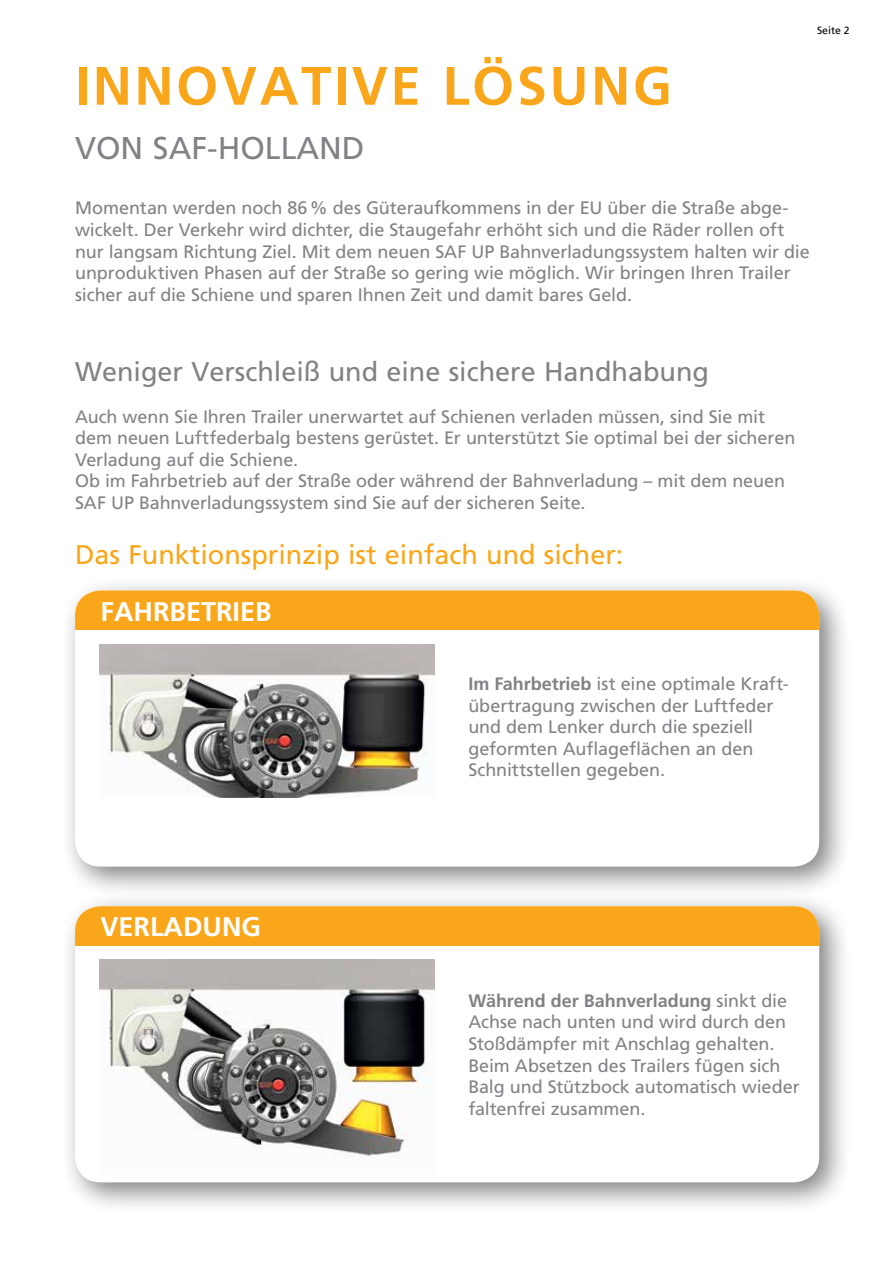
<style>
.page{position:relative;width:893px;height:1263px;background:#fff}
.page>*{position:absolute;margin:0;border:0;box-sizing:border-box;transform-origin:0 0}
.t1{font:700 54px "Frutiger";letter-spacing:.05em;color:#faa61a}
.t2{font:31.5px "Frutiger";color:#808285}
.t3{font:27px "Frutiger";color:#808285}
.t4{font:27px "Frutiger";color:#faa61a}
.t5{font:700 27px "Frutiger";color:#fff}
.t6{font:18px/21.6px "Frutiger";letter-spacing:-.005em;color:#808285}
.t7{font:10.5px "Frutiger";color:#000}
.s1{font-weight:700}
</style>
<div class="page">
<div style="left:60px;top:575px;width:792px;height:324px;background:#000;opacity:.5"></div>
<div style="left:75px;top:590px;width:744px;height:277px;background:#fff;border-radius:26px"></div>
<div style="left:75px;top:590px;width:744px;height:40px;background:#faa61a"></div>
<div style="left:60px;top:891px;width:792px;height:324px;background:#000;opacity:.5"></div>
<div style="left:75px;top:906px;width:744px;height:276px;background:#fff;border-radius:26px"></div>
<div style="left:75px;top:906px;width:744px;height:39px;background:#faa61a"></div>
<img style="left:100px;top:645px;width:335px;height:153px">
<img style="left:100px;top:959px;width:335px;height:197px">
<h1 class="t1" style="left:75px;top:54px;width:598px">INNOVATIVE LÖSU NG</h1>
<h2 class="t2" style="left:75px;top:129px;width:291px">von saf-Holland</h2>
<p class="t7" style="left:817px;top:24px;width:34px">Seite 2</p>
<p class="t6" style="left:75px;top:197px;width:715px">Momentan werden noch 86% des Güteraufkommens in der EU über die Straße abge&shy;wickelt. Der Verkehr wird dichter, die Staugefahr erhöht sich und die Räder rollen oft nur langsam Richtung Ziel. Mit dem neuen SAF</p>
<p class="t6" style="left:75px;top:240px;width:736px;text-indent:396px">UP Bahnverladungssystem halten wir die unproduktiven Phasen auf der Straße so gering wie möglich. Wir bringen Ihren Trailer sicher auf die Schiene und sparen Ihnen Zeit und damit bares Geld.</p>
<h3 class="t3" style="left:75px;top:355px;width:635px">Weniger Verschleiß und eine sichere Handhabung</h3>
<p class="t6" style="left:75px;top:405px;width:722px">Auch wenn Sie Ihren Trailer unerwartet auf Schienen verladen müssen, sind Sie mit dem neuen Luftfederbalg bestens gerüstet. Er unterstützt Sie optimal bei der sicheren Verladung auf die Schiene.<br>Ob im Fahrbetrieb auf der Straße oder während der Bahnverladung – mit dem neuen SAF</p>
<p class="t6" style="left:111px;top:492px;width:476px">UP Bahnverladungssystem sind Sie auf der sicheren Seite.</p>
<h3 class="t4" style="left:75px;top:538px;width:550px">Das Funktionsprinzip ist einfach und sicher:</h3>
<h3 class="t5" style="left:101px;top:595px;width:169px">FAHRBETRIEB</h3>
<p class="t6" style="left:468px;top:673px;width:322px"><span class="s1">IM FAHRBETRIEB</span> ist eine optimale Kraft&shy;übertragung zwischen der Luftfeder und dem Lenker durch die speziell geformten Auflageflächen an den Schnittstellen gegeben.</p>
<h3 class="t5" style="left:101px;top:911px;width:162px">VERLADUNG</h3>
<p class="t6" style="left:468px;top:990px;width:333px"><span class="s1">WÄHREND DER BAHNVERLADUNG</span> sinkt die Achse nach unten und wird durch den Stoßdämpfer mit Anschlag gehalten.<br>Beim Absetzen des Trailers fügen sich Balg und Stützbock automatisch wieder faltenfrei zusammen.</p>
</div>
